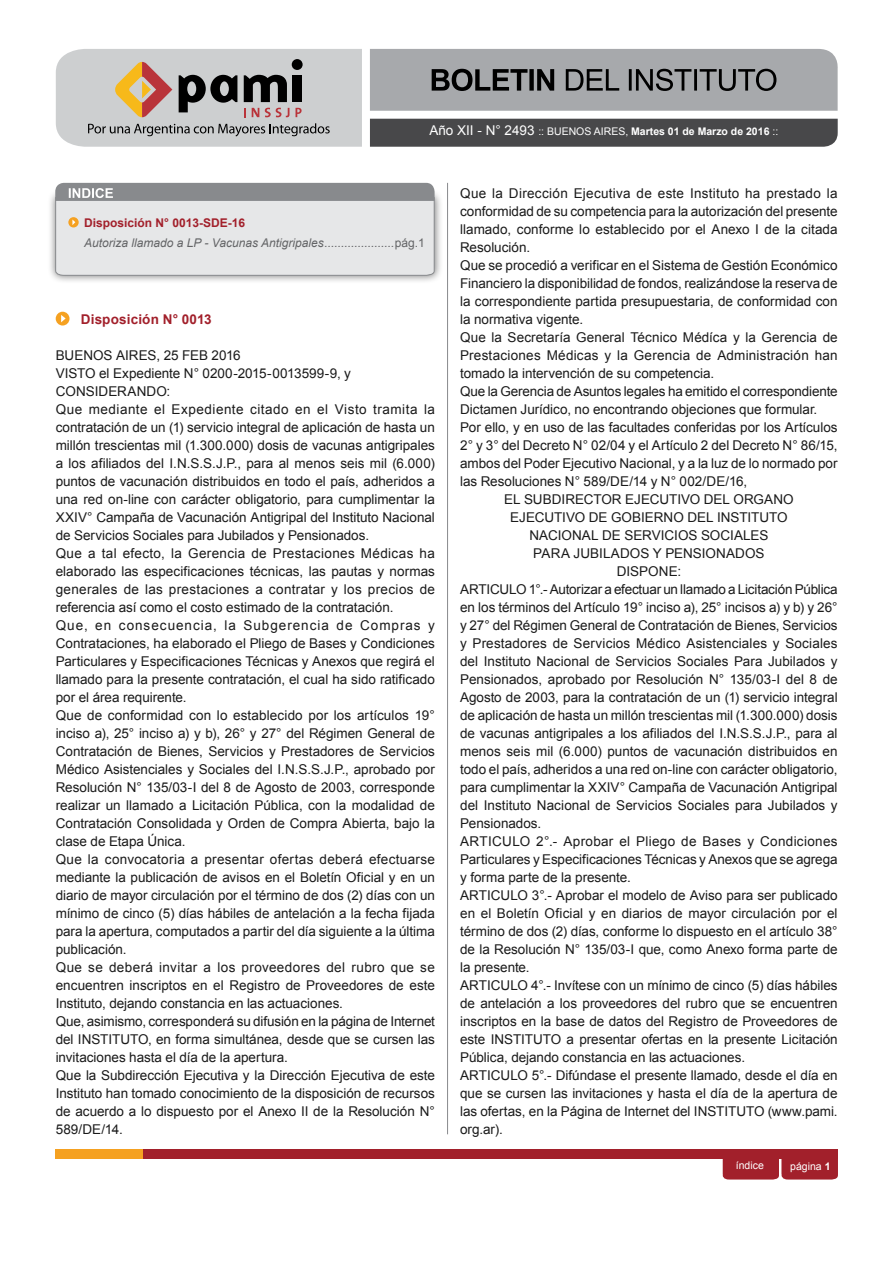
<style>
.page{position:relative;width:893px;height:1263px;background:#fff}
.page>*{position:absolute;margin:0;border:0;box-sizing:border-box;transform-origin:0 0}
.t1{font:13.5px/18px "Arial";color:#1a1a1a}
.t2{font:13.5px "Arial";letter-spacing:-.02em;color:#1a1a1a}
.t3{font:13.5px "Arial";letter-spacing:.02em;color:#1a1a1a}
.t4{font:13.5px "Arial";letter-spacing:.025em;color:#1a1a1a}
.t5{font:700 13.5px "Arial";letter-spacing:.01em;color:#a2202b}
.t6{font:italic 12px/20.4px "Arial";color:#636466}
.t7{font:700 10.5px "Arial";color:#fff}
.t8{font:10.5px "Arial";color:#fff}
.s1{font-weight:400;font-size:13.5px}
.s2{font-weight:400}
.s3{font-weight:700;font-style:normal;color:#a2202b}
.s4{font-style:normal}
.s5{font-weight:700}
</style>
<div class="page">
<div style="left:55px;top:1149px;width:530px;height:10px;background:#f5a121"></div>
<div style="left:143px;top:1149px;width:695px;height:10px;background:#a2202b"></div>
<div style="left:370px;top:119px;width:468px;height:28px;background:#48484a"></div>
<svg style="left:370px;top:49px;width:468px;height:62px;background:#97999c"></svg>
<svg style="left:56px;top:49px;width:306px;height:98px;background:#b9b5b2"></svg>
<div style="left:723px;top:1159px;width:115px;height:20px;background:#a2202b"></div>
<hr style="left:447px;top:183px;width:1px;height:951px;background:#888a8d">
<div style="left:56px;top:312px;width:14px;height:13px;background:#f5a121;border-radius:50%"></div>
<svg style="left:61px;top:315px;width:5px;height:7px"></svg>
<div style="left:47px;top:189px;width:396px;height:95px;background:#000;opacity:.52"></div>
<svg style="left:55px;top:182px;width:380px;height:94px;background:#d3d4d5"></svg>
<p class="t7" style="left:429px;top:125px;width:350px"><span class="s1">Año XII - N° 2493</span> <span class="s2">:: BUENOS AIRES,</span> Martes 01 de Marzo de 2016 <span class="s2">::</span></p>
<p class="t6" style="left:84px;top:212px;width:342px"><span class="s3">Disposición N° 0013-SDE-16<br></span>Autoriza llamado a LP - Vacunas Antigripales.....................<span class="s4">pág.1</span></p>
<p class="t5" style="left:81px;top:310px;width:132px">Disposición N° 0013</p>
<p class="t1" style="left:56px;top:346px;width:381px">BUENOS AIRES, 25 FEB 2016<br>VISTO el Expediente N° 0200-2015-0013599-9, y CONSIDERANDO:<br>Que mediante el Expediente citado en el Visto tramita la contratación de un (1) servicio integral de aplicación de hasta un millón trescientas mil (1.300.000) dosis de vacunas antigripales a los afiliados del I.N.S.S.J.P., para al menos seis mil (6.000) puntos de vacunación distribuidos en todo el país, adheridos a una red on-line con carácter obligatorio, para cumplimentar la XXIV° Campaña de Vacunación Antigripal del Instituto Nacional de Servicios Sociales para Jubilados y Pensionados.<br>Que a tal efecto, la Gerencia de Prestaciones Médicas ha elaborado las especificaciones técnicas, las pautas y normas generales de las prestaciones a contratar y los precios de referencia así como el costo estimado de la contratación.<br>Que, en consecuencia, la Subgerencia de Compras y Contrataciones, ha elaborado el Pliego de Bases y Condiciones Particulares y Especificaciones Técnicas y Anexos que regirá el llamado para la presente contratación, el cual ha sido ratificado por el área requirente.<br>Que de conformidad con lo establecido por los artículos 19° inciso a), 25° inciso a) y b), 26° y 27° del Régimen General de Contratación de Bienes, Servicios y Prestadores de Servicios Médico Asistenciales y Sociales del I.N.S.S.J.P., aprobado por Resolución N° 135/03-I del 8 de Agosto de 2003, corresponde realizar un llamado a Licitación Pública, con la modalidad de Contratación Consolidada y Orden de Compra Abierta, bajo la clase de Etapa Única.<br>Que la convocatoria a presentar ofertas deberá efectuarse mediante la publicación de avisos en el Boletín Oficial y en un diario de mayor circulación por el término de dos (2) días con un mínimo de cinco (5) días hábiles de antelación a la fecha fijada para la apertura, computados a partir del día siguiente a la última publicación.<br>Que se deberá invitar a los proveedores del rubro que se encuentren inscriptos en el Registro de Proveedores de este Instituto, dejando constancia en las actuaciones.<br>Que, asimismo, corresponderá su difusión en la página de Internet del INSTITUTO, en forma simultánea, desde que se cursen las invitaciones hasta el día de la apertura.<br>Que la Subdirección Ejecutiva y la Dirección Ejecutiva de este Instituto han tomado conocimiento de la disposición de recursos de acuerdo a lo dispuesto por el Anexo II de la Resolución N° 589/DE/14.</p>
<p class="t3" style="left:460px;top:184px;width:379px">Que la Dirección Ejecutiva de este Instituto ha prestado la</p>
<p class="t1" style="left:460px;top:202px;width:379px">conformidad de su competencia para la autorización del presente</p>
<p class="t1" style="left:460px;top:220px;width:379px">llamado, conforme lo establecido por el Anexo I de la citada</p>
<p class="t1" style="left:460px;top:238px;width:72px">Resolución.</p>
<p class="t1" style="left:460px;top:256px;width:379px">Que se procedió a verificar en el Sistema de Gestión Económico</p>
<p class="t1" style="left:460px;top:274px;width:379px">Financiero la disponibilidad de fondos, realizándose la reserva de</p>
<p class="t1" style="left:460px;top:292px;width:379px">la correspondiente partida presupuestaria, de conformidad con</p>
<p class="t1" style="left:460px;top:310px;width:125px">la normativa vigente.</p>
<p class="t1" style="left:460px;top:328px;width:379px">Que la Secretaría General Técnico Médíca y la Gerencia de</p>
<p class="t1" style="left:460px;top:346px;width:379px">Prestaciones Médicas y la Gerencia de Administración han</p>
<p class="t1" style="left:460px;top:364px;width:256px">tomado la intervención de su competencia.</p>
<p class="t1" style="left:460px;top:382px;width:379px">Que la Gerencia de Asuntos legales ha emitido el correspondiente</p>
<p class="t1" style="left:460px;top:400px;width:359px">Dictamen Jurídico, no encontrando objeciones que formular.</p>
<p class="t1" style="left:460px;top:418px;width:379px">Por ello, y en uso de las facultades conferidas por los Artículos</p>
<p class="t1" style="left:460px;top:436px;width:379px">2° y 3° del Decreto N° 02/04 y el Artículo 2 del Decreto N° 86/15,</p>
<p class="t1" style="left:460px;top:454px;width:379px">ambos del Poder Ejecutivo Nacional, y a la luz de lo normado por</p>
<p class="t1" style="left:460px;top:472px;width:289px">las Resoluciones N° 589/DE/14 y N° 002/DE/16,</p>
<p class="t1" style="left:504px;top:490px;width:291px">EL SUBDIRECTOR EJECUTIVO DEL ORGANO</p>
<p class="t1" style="left:510px;top:508px;width:279px">EJECUTIVO DE GOBIERNO DEL INSTITUTO</p>
<p class="t1" style="left:529px;top:526px;width:240px">NACIONAL DE SERVICIOS SOCIALES</p>
<p class="t1" style="left:533px;top:544px;width:233px">PARA JUBILADOS Y PENSIONADOS</p>
<p class="t1" style="left:617px;top:562px;width:66px">DISPONE:</p>
<p class="t2" style="left:460px;top:580px;width:379px">ARTICULO 1°.- Autorizar a efectuar un llamado a Licitación Pública</p>
<p class="t1" style="left:460px;top:598px;width:379px">en los términos del Artículo 19° inciso a), 25° incisos a) y b) y 26°</p>
<p class="t1" style="left:460px;top:616px;width:379px">y 27° del Régimen General de Contratación de Bienes, Servicios</p>
<p class="t1" style="left:460px;top:634px;width:379px">y Prestadores de Servicios Médico Asistenciales y Sociales</p>
<p class="t1" style="left:460px;top:652px;width:379px">del Instituto Nacional de Servicios Sociales Para Jubilados y</p>
<p class="t1" style="left:460px;top:670px;width:379px">Pensionados, aprobado por Resolución N° 135/03-I del 8 de</p>
<p class="t1" style="left:460px;top:688px;width:379px">Agosto de 2003, para la contratación de un (1) servicio integral</p>
<p class="t1" style="left:460px;top:706px;width:379px">de aplicación de hasta un millón trescientas mil (1.300.000) dosis</p>
<p class="t1" style="left:460px;top:724px;width:379px">de vacunas antigripales a los afiliados del I.N.S.S.J.P., para al</p>
<p class="t1" style="left:460px;top:742px;width:379px">menos seis mil (6.000) puntos de vacunación distribuidos en</p>
<p class="t1" style="left:460px;top:760px;width:379px">todo el país, adheridos a una red on-line con carácter obligatorio,</p>
<p class="t1" style="left:460px;top:778px;width:379px">para cumplimentar la XXIV° Campaña de Vacunación Antigripal</p>
<p class="t1" style="left:460px;top:796px;width:379px">del Instituto Nacional de Servicios Sociales para Jubilados y</p>
<p class="t1" style="left:460px;top:814px;width:83px">Pensionados.</p>
<p class="t4" style="left:460px;top:832px;width:379px">ARTICULO 2°.- Aprobar el Pliego de Bases y Condiciones</p>
<p class="t1" style="left:460px;top:850px;width:379px">Particulares y Especificaciones Técnicas y Anexos que se agrega</p>
<p class="t1" style="left:460px;top:868px;width:172px">y forma parte de la presente.</p>
<p class="t1" style="left:460px;top:886px;width:379px">ARTICULO 3°.- Aprobar el modelo de Aviso para ser publicado</p>
<p class="t1" style="left:460px;top:904px;width:379px">en el Boletín Oficial y en diarios de mayor circulación por el</p>
<p class="t1" style="left:460px;top:922px;width:379px">término de dos (2) días, conforme lo dispuesto en el artículo 38°</p>
<p class="t1" style="left:460px;top:940px;width:379px">de la Resolución N° 135/03-I que, como Anexo forma parte de</p>
<p class="t1" style="left:460px;top:958px;width:71px">la presente.</p>
<p class="t1" style="left:460px;top:976px;width:379px">ARTICULO 4°.- Invítese con un mínimo de cinco (5) días hábiles</p>
<p class="t1" style="left:460px;top:994px;width:379px">de antelación a los proveedores del rubro que se encuentren</p>
<p class="t1" style="left:460px;top:1012px;width:379px">inscriptos en la base de datos del Registro de Proveedores de</p>
<p class="t1" style="left:460px;top:1030px;width:379px">este INSTITUTO a presentar ofertas en la presente Licitación</p>
<p class="t1" style="left:460px;top:1048px;width:286px">Pública, dejando constancia en las actuaciones.</p>
<p class="t1" style="left:460px;top:1066px;width:379px">ARTICULO 5°.- Difúndase el presente llamado, desde el día en</p>
<p class="t1" style="left:460px;top:1084px;width:379px">que se cursen las invitaciones y hasta el día de la apertura de</p>
<p class="t1" style="left:460px;top:1102px;width:379px">las ofertas, en la Página de Internet del INSTITUTO (www.pami.</p>
<p class="t1" style="left:460px;top:1120px;width:44px">org.ar).</p>
<p class="t8" style="left:736px;top:1156px;width:30px">índice</p>
<p class="t8" style="left:790px;top:1157px;width:42px">página <span class="s5">1</span></p>
<p class="t8" style="left:736px;top:1158px;width:30px">índice</p>
<p class="t8" style="left:790px;top:1159px;width:42px">página <span class="s5">1</span></p>
</div>
